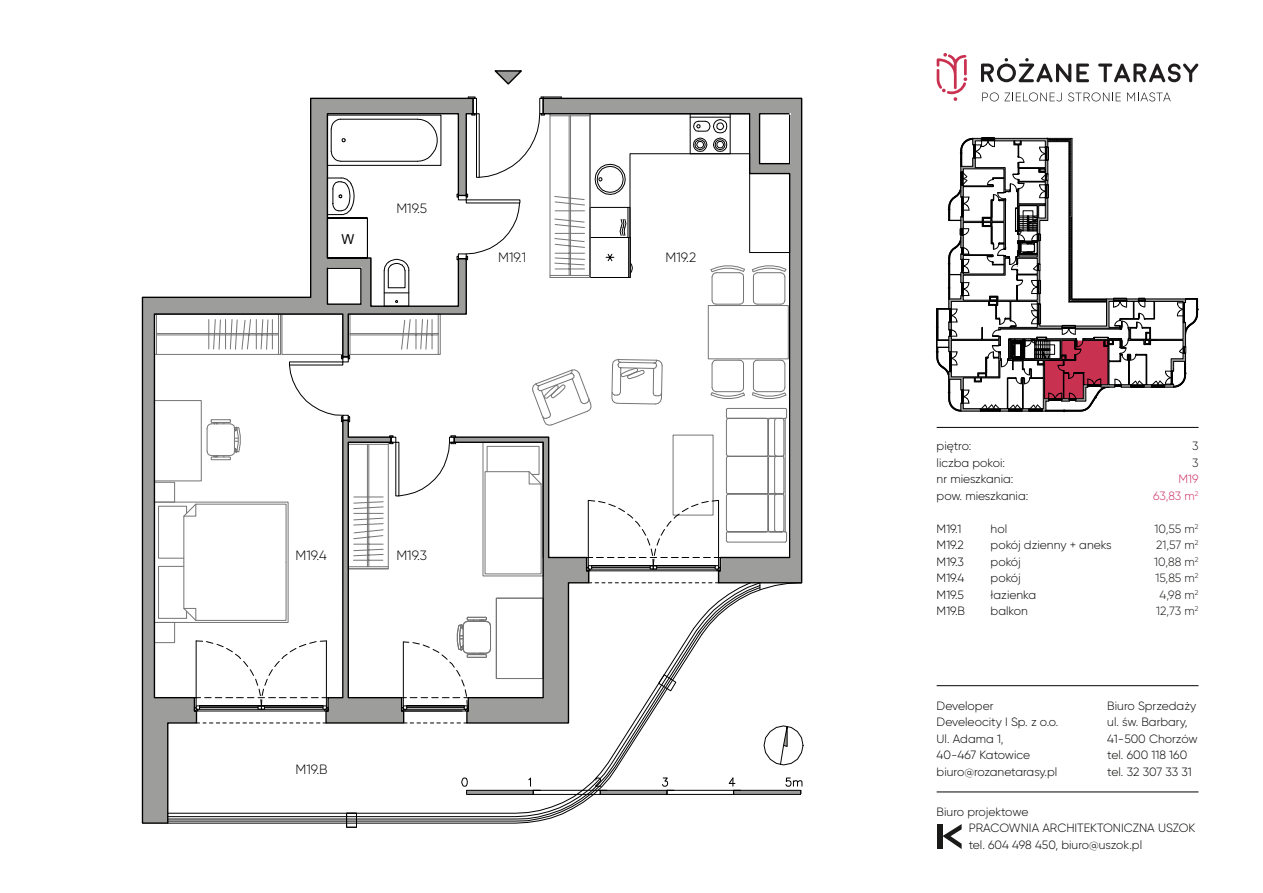
<style>
.page{position:relative;width:1263px;height:893px;background:#fff}
.page>*{position:absolute;margin:0;border:0;box-sizing:border-box;transform-origin:0 0}
.t1{font:13.65px "Arial";color:#000}
.t2{font:300 13.5px "Gilroy";color:#040503}
.t3{font:300 12px/16.5px "Gilroy";color:#040503}
.t4{font:300 12px/16.5px "Gilroy";color:#1a1a18}
.t5{font:300 12px/16.5px "Gilroy";letter-spacing:-.005em;color:#cf3167;text-align:right}
</style>
<div class="page">
<svg style="left:982px;top:92px;width:80px;height:9px"></svg>
<svg style="left:1068px;top:92px;width:53px;height:9px"></svg>
<svg style="left:1127px;top:92px;width:44px;height:9px"></svg>
<svg style="left:1098px;top:64px;width:100px;height:18px"></svg>
<svg style="left:981px;top:58px;width:108px;height:24px"></svg>
<svg style="left:937px;top:53px;width:30px;height:48px"></svg>
<hr style="left:937px;top:427px;width:261px;height:1px;background:#040503">
<hr style="left:937px;top:685px;width:261px;height:1px;background:#040503">
<hr style="left:937px;top:792px;width:261px;height:1px;background:#040503">
<div style="left:937px;top:824px;width:5px;height:25px;background:#1a1a18"></div>
<svg style="left:942px;top:824px;width:19px;height:25px"></svg>
<div style="left:346px;top:813px;width:11px;height:14px;border:1px solid #000"></div>
<svg style="left:474px;top:765px;width:145px;height:48px"></svg>
<svg style="left:474px;top:97px;width:68px;height:157px"></svg>
<svg style="left:542px;top:97px;width:261px;height:217px"></svg>
<svg style="left:141px;top:97px;width:333px;height:727px"></svg>
<div style="left:466px;top:790px;width:67px;height:5px;border:1px solid #000"></div>
<svg style="left:154px;top:314px;width:649px;height:451px"></svg>
<svg style="left:461px;top:778px;width:7px;height:8px"></svg>
<svg style="left:528px;top:777px;width:274px;height:18px"></svg>
<svg style="left:494px;top:70px;width:28px;height:15px"></svg>
<svg style="left:936px;top:138px;width:262px;height:274px"></svg>
<p class="t1" style="left:341px;top:230px;width:14px">W</p>
<p class="t2" style="left:396px;top:200px;width:32px">M19.5</p>
<p class="t2" style="left:498px;top:249px;width:30px">M19.1</p>
<p class="t2" style="left:665px;top:249px;width:32px">M19.2</p>
<p class="t2" style="left:296px;top:547px;width:33px">M19.4</p>
<p class="t2" style="left:396px;top:547px;width:32px">M19.3</p>
<p class="t2" style="left:296px;top:761px;width:34px">M19.B</p>
<p class="t3" style="left:937px;top:438px;width:93px">piętro:<br>liczba pokoi:<br>nr mieszkania: pow. mieszkania:</p>
<p class="t3" style="left:937px;top:520px;width:26px">M19.1</p>
<p class="t3" style="left:991px;top:520px;width:18px">hol</p>
<p class="t3" style="left:937px;top:537px;width:29px">M19.2</p>
<p class="t3" style="left:991px;top:537px;width:123px">pokój dzienny + aneks</p>
<p class="t3" style="left:937px;top:553px;width:29px">M19.3</p>
<p class="t3" style="left:991px;top:553px;width:32px">pokój</p>
<p class="t3" style="left:937px;top:570px;width:29px">M19.4</p>
<p class="t3" style="left:991px;top:570px;width:32px">pokój</p>
<p class="t3" style="left:937px;top:586px;width:29px">M19.5</p>
<p class="t3" style="left:991px;top:586px;width:47px">łazienka</p>
<p class="t3" style="left:937px;top:603px;width:30px">M19.B</p>
<p class="t3" style="left:991px;top:603px;width:39px">balkon</p>
<p class="t4" style="left:1192px;top:438px;width:8px">3<br>3</p>
<p class="t5" style="left:1153px;top:471px;width:47px">M19<br>63,83 m<sup>2</sup></p>
<p class="t4" style="left:1154px;top:520px;width:46px;text-align:center">10,55 m<sup>2<br></sup>21,57 m<sup>2<br></sup>10,88 m<sup>2<br></sup>15,85 m<sup>2<br></sup>4,98 m<sup>2<br></sup>12,73 m<sup>2</sup></p>
<p class="t3" style="left:937px;top:697px;width:123px">Developer<br>Develeocity I Sp. z o.o.<br>Ul. Adama 1,<br>40-467 Katowice biuro@rozanetarasy.pl</p>
<p class="t3" style="left:969px;top:803px;width:228px;text-indent:-32px">Biuro projektowe<br>PRACOWNIA ARCHITEKTONICZNA USZOK tel. 604 498 450, biuro@uszok.pl</p>
<p class="t3" style="left:1107px;top:697px;width:92px">Biuro Sprzedaży ul. św. Barbary,<br>41-500 Chorzów tel. 600 118 160 tel. 32 307 33 31</p>
</div>
